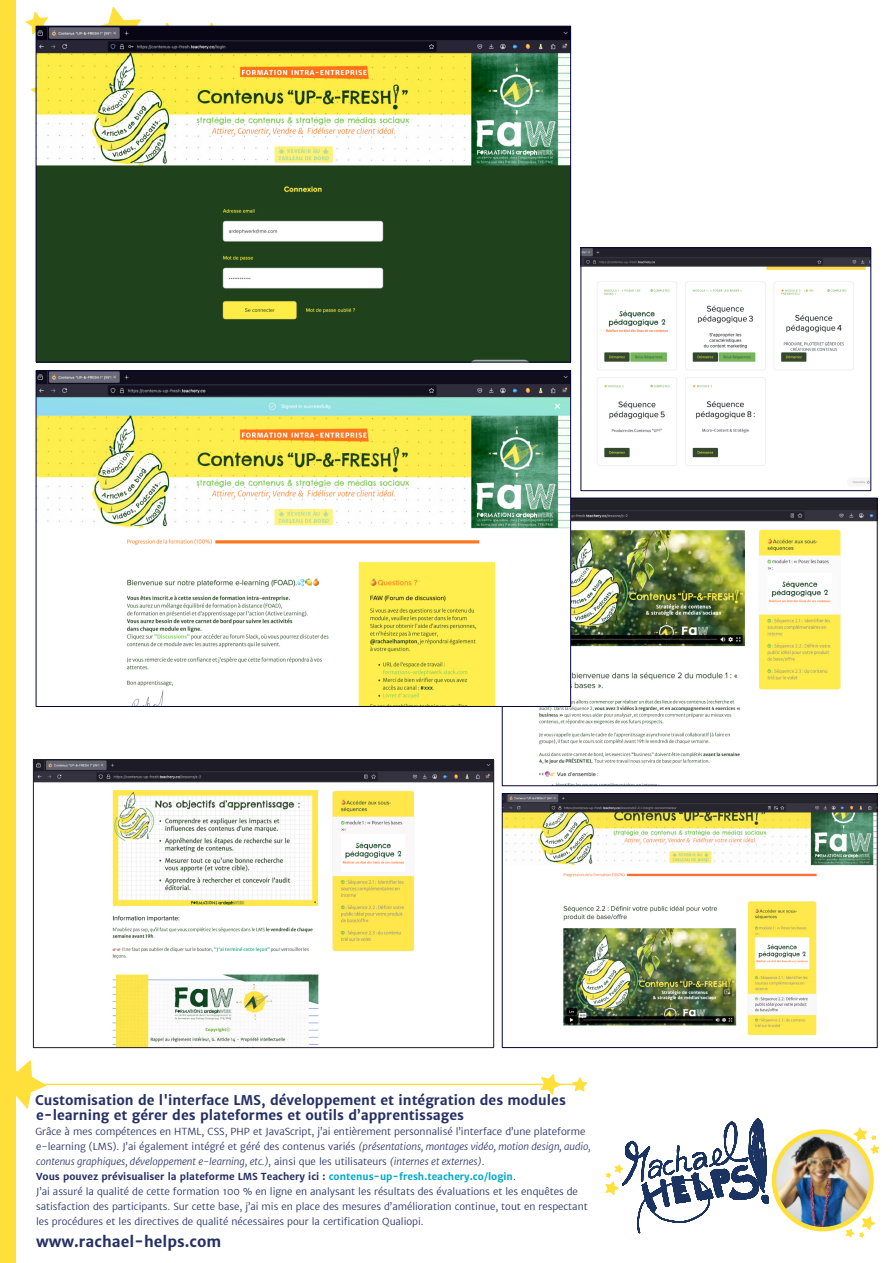
<style>
.page{position:relative;width:893px;height:1263px;background:#fff}
.page>*{position:absolute;margin:0;border:0;box-sizing:border-box;transform-origin:0 0}
.t1{font:700 15px "Merriweather Sans";color:#253064}
.t2{font:700 13.5px/15px "Merriweather Sans";color:#253064}
.t3{font:300 9.75px/15px "Merriweather Sans";color:#253064}
.s1{font-style:italic}
.s2{font-weight:700}
.s3{font-weight:700;color:#00a9cb}
</style>
<div class="page">
<img style="left:539px;top:500px;width:336px;height:284px">
<img style="left:504px;top:795px;width:371px;height:240px">
<div style="left:502px;top:793px;width:375px;height:255px;border:1px solid #040737"></div>
<img style="left:35px;top:762px;width:457px;height:284px">
<div style="left:33px;top:760px;width:461px;height:288px;border:1px solid #231f20"></div>
<img style="left:583px;top:250px;width:286px;height:235px">
<div style="left:581px;top:248px;width:290px;height:243px;border:1px solid #040737"></div>
<svg style="left:159px;top:23px;width:17px;height:3px"></svg>
<svg style="left:202px;top:22px;width:42px;height:4px"></svg>
<svg style="left:26px;top:7px;width:115px;height:143px"></svg>
<hr style="left:34px;top:1084px;width:546px;height:1px;background:#ffe03b">
<svg style="left:16px;top:1060px;width:31px;height:48px"></svg>
<svg style="left:572px;top:1077px;width:15px;height:15px"></svg>
<svg style="left:541px;top:1074px;width:20px;height:21px"></svg>
<div style="left:0;top:0;width:16px;height:1263px;background:#ffe03b"></div>
<svg style="left:605px;top:1118px;width:274px;height:120px"></svg>
<img style="left:38px;top:372px;width:531px;height:333px">
<img style="left:38px;top:28px;width:531px;height:332px">
<h2 class="t2" style="left:35px;top:1093px;width:532px">Customisation de l'interface LMS, développement et intégration des modules e-learning et gérer des plateformes et outils d’apprentissages</h2>
<p class="t3" style="left:35px;top:1124px;width:557px">Grâce à mes compétences en HTML, CSS, PHP et JavaScript, j’ai entièrement personnalisé l’interface d’une plateforme e-learning (LMS). J’ai également intégré et géré des contenus variés <span class="s1">(présentations, montages vidéo, motion design, audio, contenus graphiques, développement e-learning, etc.),</span> ainsi que les utilisateurs <span class="s1">(internes et externes)</span>.<br><span class="s2">Vous pouvez prévisualiser la plateforme LMS Teachery ici :</span> <span class="s3">contenus-up-fresh.teachery.co/login</span>.<br>J’ai assuré la qualité de cette formation 100 % en ligne en analysant les résultats des évaluations et les enquêtes de satisfaction des participants. Sur cette base, j’ai mis en place des mesures d’amélioration continue, tout en respectant les procédures et les directives de qualité nécessaires pour la certification Qualiopi.</p>
<h1 class="t1" style="left:36px;top:1232px;width:187px">www.rachael-helps.com</h1>
</div>
